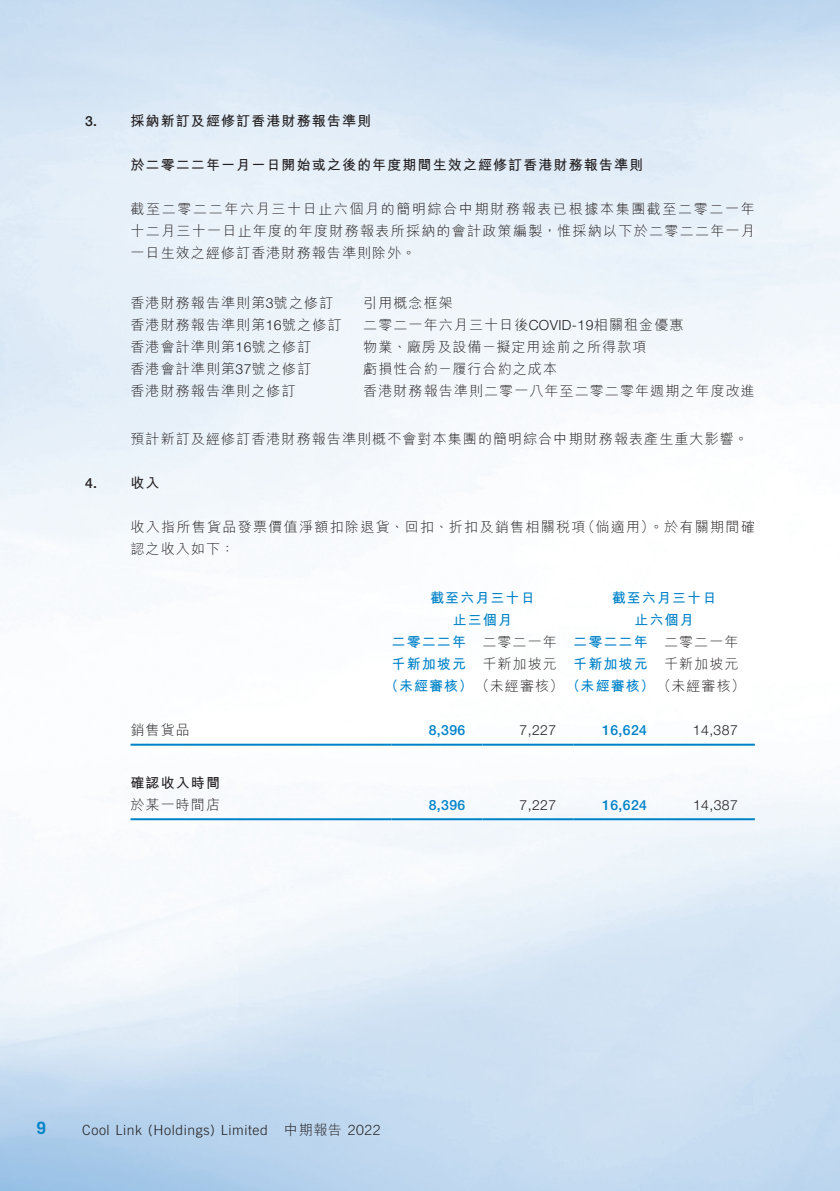
<style>
.page{position:relative;width:840px;height:1191px;background:#fff}
.page>*{position:absolute;margin:0;border:0;box-sizing:border-box;transform-origin:0 0}
.t1{font:700 17px "Trade Gothic LT Std";color:#0082c8}
.t2{font:300 14px/22px "M Hei HK";letter-spacing:.08em;color:#231f20;text-align:justify}
.t3{font:700 14px/22px "M Hei HK";letter-spacing:.08em;color:#0082c8;text-align:center}
.t4{font:700 14px "M Hei HK";letter-spacing:.08em;color:#231f20}
.t5{font:300 14px "Trade Gothic LT Std";letter-spacing:.04em;color:#231f20}
.t6{font:300 14px "Helvetica Neue LT Std";letter-spacing:.03em;color:#231f20}
.t7{font:500 14px "Helvetica Neue LT Std";letter-spacing:.03em;color:#0082c8}
.t8{font:500 14px "Helvetica Neue LT Std";color:#231f20}
.s1{font-family:"Helvetica Neue LT Std"}
.s2{font-weight:300;color:#231f20}
.s3{font-family:"Trade Gothic LT Std"}
</style>
<div class="page">
<img style="left:0;top:0;width:839px;height:1191px">
<hr style="left:130px;top:743px;width:261px;height:2px;background:#0082c8">
<hr style="left:391px;top:743px;width:91px;height:2px;background:#0082c8">
<hr style="left:482px;top:743px;width:91px;height:2px;background:#0082c8">
<hr style="left:573px;top:743px;width:90px;height:2px;background:#0082c8">
<hr style="left:663px;top:743px;width:91px;height:2px;background:#0082c8">
<hr style="left:130px;top:818px;width:261px;height:2px;background:#0082c8">
<hr style="left:391px;top:818px;width:91px;height:2px;background:#0082c8">
<hr style="left:482px;top:818px;width:91px;height:2px;background:#0082c8">
<hr style="left:573px;top:818px;width:90px;height:2px;background:#0082c8">
<hr style="left:663px;top:818px;width:91px;height:2px;background:#0082c8">
<p class="t8" style="left:85px;top:113px;width:14px">3.</p>
<p class="t8" style="left:85px;top:474px;width:14px">4.</p>
<p class="t4" style="left:130px;top:111px;width:242px">採納新訂及經修訂香港財務報告準則</p>
<p class="t4" style="left:130px;top:155px;width:514px">於二零二二年一月一日開始或之後的年度期間生效之經修訂香港財務報告準則</p>
<p class="t2" style="left:130px;top:198px;width:625px">截至二零二二年六月三十日止六個月的簡明綜合中期財務報表已根據本集團截至二零二一年十二月三十一日止年度的年度財務報表所採納的會計政策編製，惟採納以下於二零二二年一月一日生效之經修訂香港財務報告準則除外。</p>
<p class="t2" style="left:363px;top:291px;width:91px">引用概念框架</p>
<p class="t2" style="left:130px;top:291px;width:204px">香港財務報告準則第<span class="s1">3</span>號之修訂</p>
<p class="t2" style="left:130px;top:313px;width:212px">香港財務報告準則第<span class="s1">16</span>號之修訂</p>
<p class="t2" style="left:363px;top:313px;width:321px">二零二一年六月三十日後<span class="s1">COVID-19</span>相關租金優惠</p>
<p class="t2" style="left:130px;top:335px;width:182px">香港會計準則第<span class="s1">16</span>號之修訂</p>
<p class="t2" style="left:363px;top:335px;width:284px">物業、廠房及設備－擬定用途前之所得款項</p>
<p class="t2" style="left:130px;top:357px;width:182px">香港會計準則第<span class="s1">37</span>號之修訂</p>
<p class="t2" style="left:363px;top:357px;width:195px">虧損性合約－履行合約之成本</p>
<p class="t2" style="left:363px;top:379px;width:393px">香港財務報告準則二零一八年至二零二零年週期之年度改進</p>
<p class="t2" style="left:130px;top:379px;width:166px">香港財務報告準則之修訂</p>
<p class="t2" style="left:130px;top:427px;width:618px">預計新訂及經修訂香港財務報告準則概不會對本集團的簡明綜合中期財務報表產生重大影響。</p>
<p class="t4" style="left:130px;top:472px;width:31px">收入</p>
<p class="t2" style="left:580px;top:515px;width:175px">（倘適用）。於有關期間確</p>
<p class="t2" style="left:130px;top:515px;width:456px">收入指所售貨品發票價值淨額扣除退貨、回扣、折扣及銷售相關稅項認之收入如下：</p>
<p class="t3" style="left:430px;top:586px;width:106px">截至六月三十日止三個月</p>
<p class="t3" style="left:611px;top:586px;width:106px">截至六月三十日止六個月</p>
<p class="t2" style="left:663px;top:631px;width:76px">二零二一年</p>
<p class="t2" style="left:482px;top:631px;width:76px">二零二一年</p>
<p class="t3" style="left:391px;top:630px;width:76px">二零二二年</p>
<p class="t3" style="left:573px;top:630px;width:76px">二零二二年</p>
<p class="t2" style="left:130px;top:719px;width:61px">銷售貨品</p>
<p class="t4" style="left:130px;top:772px;width:91px">確認收入時間</p>
<p class="t2" style="left:130px;top:793px;width:91px">於某一時間店</p>
<p class="t2" style="left:482px;top:653px;width:76px">千新加坡元</p>
<p class="t2" style="left:663px;top:653px;width:76px">千新加坡元</p>
<p class="t3" style="left:384px;top:652px;width:362px;text-align:left;text-indent:7px">千新加坡元<br>（未經審核）<span class="s2">（未經審核）</span>（未經審核）<span class="s2">（未經審核(</span></p>
<p class="t6" style="left:692px;top:722px;width:46px">14,387</p>
<p class="t3" style="left:573px;top:652px;width:76px">千新加坡元</p>
<p class="t7" style="left:428px;top:722px;width:38px">8,396</p>
<p class="t7" style="left:602px;top:722px;width:46px">16,624</p>
<p class="t6" style="left:519px;top:722px;width:38px">7,227</p>
<p class="t7" style="left:428px;top:796px;width:38px">8,396</p>
<p class="t6" style="left:519px;top:796px;width:38px">7,227</p>
<p class="t7" style="left:602px;top:796px;width:46px">16,624</p>
<p class="t6" style="left:692px;top:796px;width:46px">14,387</p>
<p class="t1" style="left:36px;top:1117px;width:11px">9</p>
<p class="t5" style="left:82px;top:1121px;width:187px">Cool Link (Holdings) Limited</p>
<p class="t2" style="left:284px;top:1119px;width:98px">中期報告 <span class="s3">2022</span></p>
</div>
